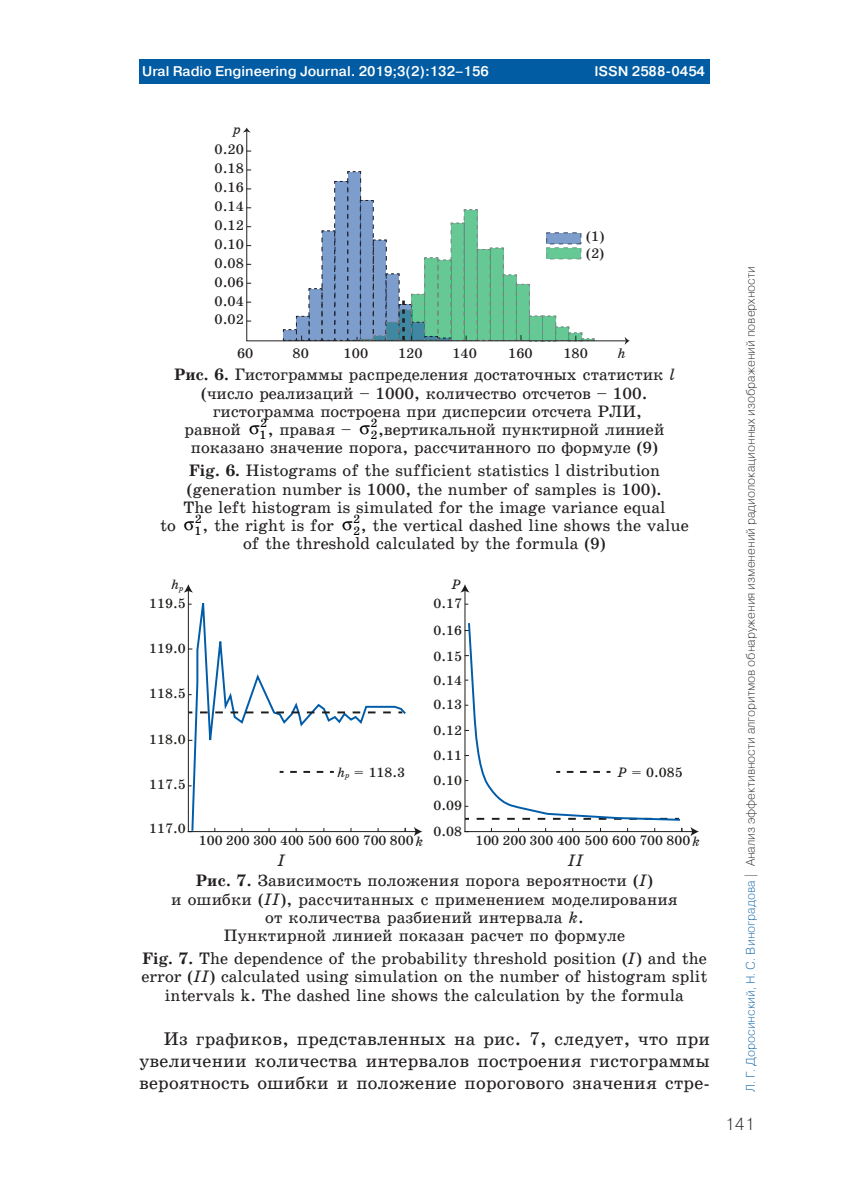
<style>
.page{position:relative;width:844px;height:1191px;background:#fff}
.page>*{position:absolute;margin:0;border:0;box-sizing:border-box;transform-origin:0 0}
.t1{font:18.38px/22.1px "School Book C";letter-spacing:.015em;color:#231f20;text-align:justify}
.t2{font:200 17.5px "Pragmatica";color:#231f20}
.t3{font:16.62px/18.2px "School Book C";color:#231f20;text-align:center}
.t4{font:16.62px "School Book C Italic";color:#231f20}
.t5{font:14.17px/18.9px "School Book C";color:#231f20}
.t6{font:14.17px "School Book C Italic";color:#231f20}
.t7{font:500 14px "Pragmatica";color:#fff}
.t8{font:13.65px/25px "School Book C";color:#1d1d1b}
.t9{font:13.65px "School Book C Italic";color:#1d1d1b}
.t10{font:200 12.25px "Pragmatica";color:#231f20}
.t11{font:12.08px "School Book C";color:#000}
.s1{font-family:"School Book C Bold"}
.s2{font-family:"School Book C Italic"}
.s3{font-family:"School Book C Italic";font-size:8.05px}
.s4{color:#015ca3}
</style>
<div class="page">
<div style="left:139px;top:60px;width:570px;height:24px;background:#015ca3"></div>
<svg style="left:246px;top:132px;width:378px;height:210px"></svg>
<svg style="left:243px;top:127px;width:7px;height:5px"></svg>
<svg style="left:624px;top:337px;width:5px;height:8px"></svg>
<svg style="left:283px;top:171px;width:311px;height:171px"></svg>
<hr style="left:188px;top:831px;width:228px;height:1px;background:#1d1d1b">
<svg style="left:414px;top:827px;width:8px;height:9px"></svg>
<hr style="left:188px;top:590px;width:1px;height:241px;background:#1d1d1b">
<svg style="left:184px;top:584px;width:6px;height:8px"></svg>
<svg style="left:190px;top:588px;width:218px;height:244px"></svg>
<svg style="left:200px;top:711px;width:202px;height:2px"></svg>
<svg style="left:290px;top:771px;width:44px;height:2px"></svg>
<hr style="left:464px;top:831px;width:228px;height:1px;background:#1d1d1b">
<svg style="left:690px;top:827px;width:8px;height:9px"></svg>
<hr style="left:464px;top:590px;width:1px;height:241px;background:#1d1d1b">
<svg style="left:461px;top:584px;width:8px;height:8px"></svg>
<svg style="left:467px;top:623px;width:213px;height:198px"></svg>
<p class="t7" style="left:142px;top:63px;width:348px">Ural Radio Engineering Journal. 2019;3(2):132–156</p>
<p class="t7" style="left:594px;top:63px;width:112px">ISSN 2588-0454</p>
<p class="t6" style="left:233px;top:121px;width:9px">p</p>
<p class="t5" style="left:214px;top:140px;width:31px;text-align:justify">0.20<br>0.18<br>0.16<br>0.14<br>0.12<br>0.10<br>0.08<br>0.06<br>0.04<br>0.02</p>
<p class="t5" style="left:237px;top:344px;width:18px">60</p>
<p class="t5" style="left:292px;top:344px;width:18px">80</p>
<p class="t5" style="left:343px;top:344px;width:26px">100</p>
<p class="t5" style="left:398px;top:344px;width:26px">120</p>
<p class="t5" style="left:452px;top:344px;width:26px">140</p>
<p class="t5" style="left:508px;top:344px;width:26px">160</p>
<p class="t5" style="left:563px;top:344px;width:26px">180</p>
<p class="t5" style="left:586px;top:228px;width:20px;line-height:17px">(1) (2)</p>
<p class="t6" style="left:617px;top:345px;width:10px">h</p>
<p class="t3" style="left:174px;top:366px;width:502px"><span class="s1">Рис. 6.</span> Гистограммы распределения достаточных статистик <span class="s2">l</span></p>
<p class="t3" style="left:201px;top:384px;width:448px">(число реализаций – 1000, количество отсчетов – 100.</p>
<p class="t3" style="left:213px;top:402px;width:430px">гистограмма построена при дисперсии отсчета РЛИ,</p>
<p class="t3" style="left:184px;top:420px;width:58px">равной</p>
<p class="t11" style="left:370px;top:416px;width:9px">2</p>
<p class="t3" style="left:191px;top:420px;width:475px;text-align:left;text-indent:179px"><sub>2</sub>,вертикальной пунктирной линией показано значение порога, рассчитанного по формуле (9)</p>
<p class="t3" style="left:183px;top:462px;width:483px"><span class="s1">Fig. 6.</span> Histograms of the sufficient statistics l distribution (generation number is 1000, the number of samples is 100).<br>The left histogram is simulated for the image variance equal</p>
<p class="t11" style="left:260px;top:416px;width:9px">2</p>
<p class="t3" style="left:259px;top:420px;width:93px"><sub>1</sub>, правая –</p>
<p class="t11" style="left:195px;top:512px;width:9px">2</p>
<p class="t3" style="left:194px;top:516px;width:141px"><sub>1</sub>, the right is for</p>
<p class="t11" style="left:353px;top:512px;width:9px">2</p>
<p class="t3" style="left:243px;top:516px;width:447px;text-align:left;text-indent:110px"><sub>2</sub>, the vertical dashed line shows the value of the threshold calculated by the formula (9)</p>
<p class="t3" style="left:160px;top:516px;width:17px">to</p>
<p class="t9" style="left:171px;top:577px;width:14px">h<sub>p</sub></p>
<p class="t8" style="left:149px;top:591px;width:38px">119.5</p>
<p class="t8" style="left:149px;top:636px;width:38px">119.0</p>
<p class="t8" style="left:149px;top:681px;width:38px">118.5</p>
<p class="t8" style="left:149px;top:727px;width:38px">118.0</p>
<p class="t8" style="left:149px;top:772px;width:38px">117.5</p>
<p class="t8" style="left:149px;top:816px;width:38px">117.0</p>
<p class="t8" style="left:337px;top:760px;width:69px"><span class="s2">h</span><span class="s3">p</span> = 118.3</p>
<p class="t8" style="left:199px;top:828px;width:226px">100 200 300 400 500 600 700 800<span class="s2">k</span></p>
<p class="t9" style="left:451px;top:577px;width:11px">P</p>
<p class="t8" style="left:433px;top:591px;width:30px">0.17</p>
<p class="t8" style="left:433px;top:617px;width:30px">0.16</p>
<p class="t8" style="left:433px;top:643px;width:30px">0.15</p>
<p class="t8" style="left:433px;top:668px;width:30px">0.14</p>
<p class="t8" style="left:433px;top:692px;width:30px">0.13</p>
<p class="t8" style="left:433px;top:718px;width:30px">0.12<br>0.11</p>
<p class="t8" style="left:433px;top:768px;width:30px">0.10</p>
<p class="t8" style="left:433px;top:793px;width:30px">0.09</p>
<p class="t8" style="left:433px;top:819px;width:30px">0.08</p>
<p class="t8" style="left:617px;top:760px;width:67px"><span class="s2">P</span> = 0.085</p>
<p class="t8" style="left:475px;top:828px;width:226px">100 200 300 400 500 600 700 800<span class="s2">k</span></p>
<p class="t4" style="left:277px;top:850px;width:10px">I</p>
<p class="t4" style="left:567px;top:850px;width:18px">II</p>
<p class="t3" style="left:171px;top:872px;width:508px"><span class="s1">Рис. 7.</span> Зависимость положения порога вероятности (<span class="s2">I</span>)<br>и ошибки (<span class="s2">II</span>), рассчитанных с применением моделирования от количества разбиений интервала <span class="s2">k</span>.<br>Пунктирной линией показан расчет по формуле</p>
<p class="t3" style="left:141px;top:949px;width:567px"><span class="s1">Fig. 7.</span> The dependence of the probability threshold position (<span class="s2">I</span>) and the error (<span class="s2">II</span>) calculated using simulation on the number of histogram split intervals k. The dashed line shows the calculation by the formula</p>
<p class="t1" style="left:139px;top:1027px;width:572px;text-indent:25px">Из графиков, представленных на рис. 7, следует, что при увеличении количества интервалов построения гистограммы вероятность ошибки и положение порогового значения стре-</p>
<p class="t10" style="left:742px;top:1092px;width:827px;rotate:-90deg"><span class="s4">Л. Г. Доросинский, Н. С. Виноградова</span> | Анализ эффективности алгоритмов обнаружения изменений радиолокационных изображений поверхности</p>
<p class="t2" style="left:724px;top:1112px;width:31px">141</p>
</div>
